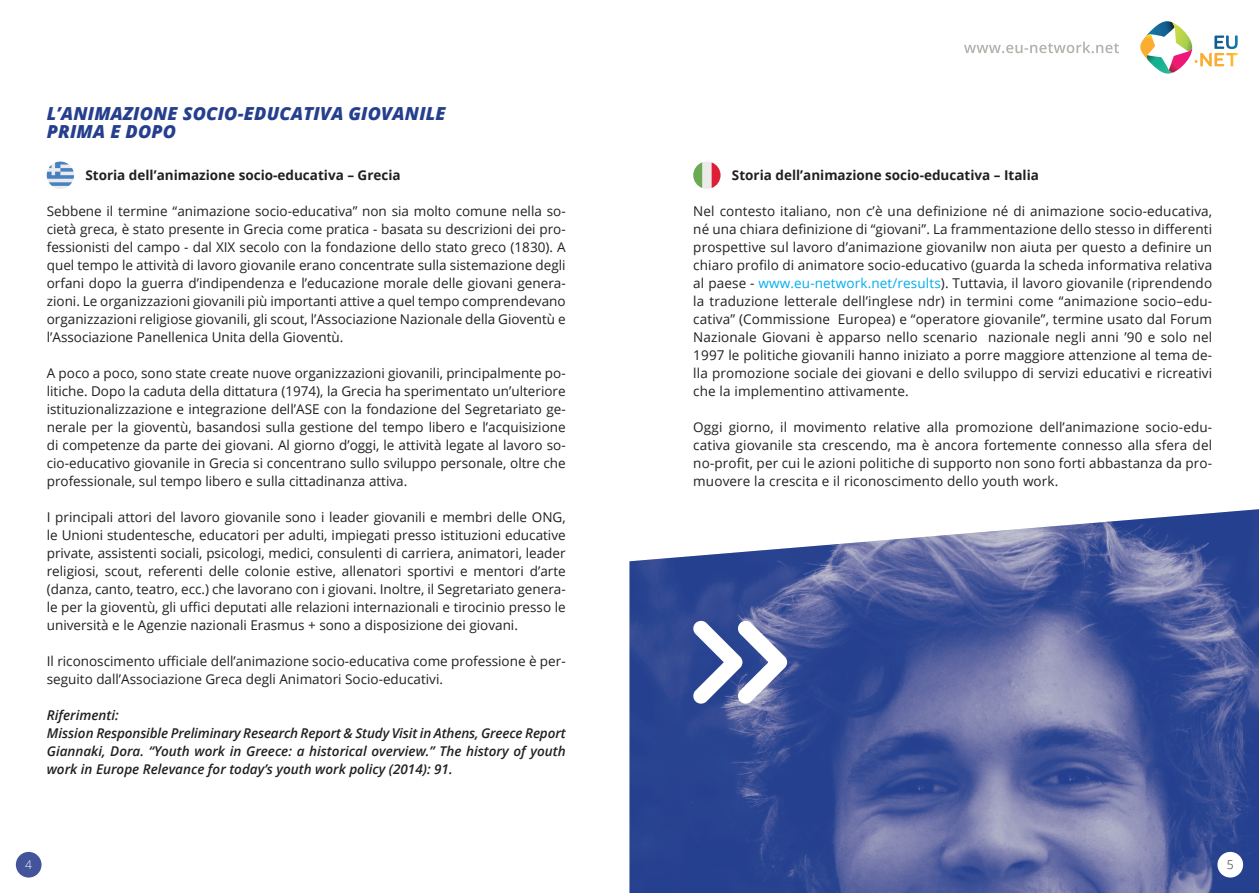
<style>
.page{position:relative;width:1259px;height:893px;background:#fff}
.page>*{position:absolute;margin:0;border:0;box-sizing:border-box;transform-origin:0 0}
.t1{font:italic 800 18px "Open Sans";letter-spacing:.01em;color:#253f8e}
.t2{font:13.5px/18px "Open Sans";color:#231f20;text-align:justify}
.t3{font:italic 600 13.5px/18px "Open Sans";color:#231f20}
.t4{font:700 13.5px "Open Sans";color:#231f20}
.t5{font:300 12px "Open Sans";color:#fff}
.t6{font:300 12px "Open Sans";color:#231f20}
.s1{color:#00aeef}
</style>
<div class="page">
<img style="left:629px;top:509px;width:630px;height:384px">
<div style="left:1217px;top:852px;width:26px;height:25px;background:#fff;border-radius:50%"></div>
<div style="left:16px;top:852px;width:26px;height:25px;background:#43549a;border-radius:50%"></div>
<svg style="left:1140px;top:21px;width:52px;height:53px"></svg>
<svg style="left:1200px;top:35px;width:37px;height:31px"></svg>
<svg style="left:964px;top:42px;width:155px;height:11px"></svg>
<div style="left:693px;top:162px;width:27px;height:27px;background:#ebebea;border-radius:50%"></div>
<svg style="left:711px;top:162px;width:9px;height:26px"></svg>
<svg style="left:693px;top:162px;width:9px;height:26px"></svg>
<div style="left:47px;top:162px;width:27px;height:27px;background:#ebebea;border-radius:50%"></div>
<svg style="left:47px;top:162px;width:27px;height:24px"></svg>
<svg style="left:688px;top:616px;width:102px;height:92px"></svg>
<p class="t1" style="left:47px;top:100px;width:400px">L’ANIMAZIONE SOCIO-EDUCATIVA GIOVANILE</p>
<p class="t1" style="left:47px;top:118px;width:131px">PRIMA E DOPO</p>
<p class="t4" style="left:85px;top:166px;width:317px">Storia dell’animazione socio-educativa – Grecia</p>
<p class="t2" style="left:47px;top:202px;width:520px">Sebbene il termine “animazione socio-educativa” non sia molto comune nella so&shy;cietà greca, è stato presente in Grecia come pratica - basata su descrizioni dei pro&shy;fessionisti del campo - dal XIX secolo con la fondazione dello stato greco (1830). A quel tempo le attività di lavoro giovanile erano concentrate sulla sistemazione degli orfani dopo la guerra d’indipendenza e l’educazione morale delle giovani genera&shy;zioni. Le organizzazioni giovanili più importanti attive a quel tempo comprendevano organizzazioni religiose giovanili, gli scout, l’Associazione Nazionale della Gioventù e l’Associazione Panellenica Unita della Gioventù.</p>
<p class="t2" style="left:47px;top:364px;width:520px">A poco a poco, sono state create nuove organizzazioni giovanili, principalmente po&shy;litiche. Dopo la caduta della dittatura (1974), la Grecia ha sperimentato un’ulteriore istituzionalizzazione e integrazione dell’ASE con la fondazione del Segretariato ge&shy;nerale per la gioventù, basandosi sulla gestione del tempo libero e l’acquisizione di competenze da parte dei giovani. Al giorno d’oggi, le attività legate al lavoro so&shy;cio-educativo giovanile in Grecia si concentrano sullo sviluppo personale, oltre che professionale, sul tempo libero e sulla cittadinanza attiva.</p>
<p class="t2" style="left:47px;top:508px;width:520px">I principali attori del lavoro giovanile sono i leader giovanili e membri delle ONG, le Unioni studentesche, educatori per adulti, impiegati presso istituzioni educative private, assistenti sociali, psicologi, medici, consulenti di carriera, animatori, leader religiosi, scout, referenti delle colonie estive, allenatori sportivi e mentori d’arte (danza, canto, teatro, ecc.) che lavorano con i giovani. Inoltre, il Segretariato genera&shy;le per la gioventù, gli uffici deputati alle relazioni internazionali e tirocinio presso le università e le Agenzie nazionali Erasmus + sono a disposizione dei giovani.</p>
<p class="t2" style="left:47px;top:652px;width:520px">Il riconoscimento ufficiale dell’animazione socio-educativa come professione è per&shy;seguito dall’Associazione Greca degli Animatori Socio-educativi.</p>
<p class="t3" style="left:47px;top:706px;width:73px">Riferimenti:</p>
<p class="t3" style="left:47px;top:724px;width:520px">Mission Responsible Preliminary Research Report &amp; Study Visit in Athens, Greece Report</p>
<p class="t3" style="left:47px;top:742px;width:520px">Giannaki, Dora. “Youth work in Greece: a historical overview.” The history of youth work in Europe Relevance for today’s youth work policy (2014): 91.</p>
<p class="t4" style="left:732px;top:166px;width:308px">Storia dell’animazione socio-educativa – Italia</p>
<p class="t2" style="left:693px;top:202px;width:520px">Nel contesto italiano, non c’è una definizione né di animazione socio-educativa, né una chiara definizione di “giovani”. La frammentazione dello stesso in differenti prospettive sul lavoro d’animazione giovanilw non aiuta per questo a definire un chiaro profilo di animatore socio-educativo (guarda la scheda informativa relativa al paese - <span class="s1">www.eu-network.net/results</span>). Tuttavia, il lavoro giovanile (riprendendo la traduzione letterale dell’inglese ndr) in termini come “animazione socio–edu&shy;cativa” (Commissione Europea) e “operatore giovanile”, termine usato dal Forum Nazionale Giovani è apparso nello scenario nazionale negli anni ’90 e solo nel 1997 le politiche giovanili hanno iniziato a porre maggiore attenzione al tema de&shy;lla promozione sociale dei giovani e dello sviluppo di servizi educativi e ricreativi che la implementino attivamente.</p>
<p class="t2" style="left:693px;top:418px;width:520px">Oggi giorno, il movimento relative alla promozione dell’animazione socio-edu&shy;cativa giovanile sta crescendo, ma è ancora fortemente connesso alla sfera del no-profit, per cui le azioni politiche di supporto non sono forti abbastanza da pro&shy;muovere la crescita e il riconoscimento dello youth work.</p>
<p class="t5" style="left:25px;top:856px;width:8px">4</p>
<p class="t6" style="left:1226px;top:856px;width:8px">5</p>
</div>
